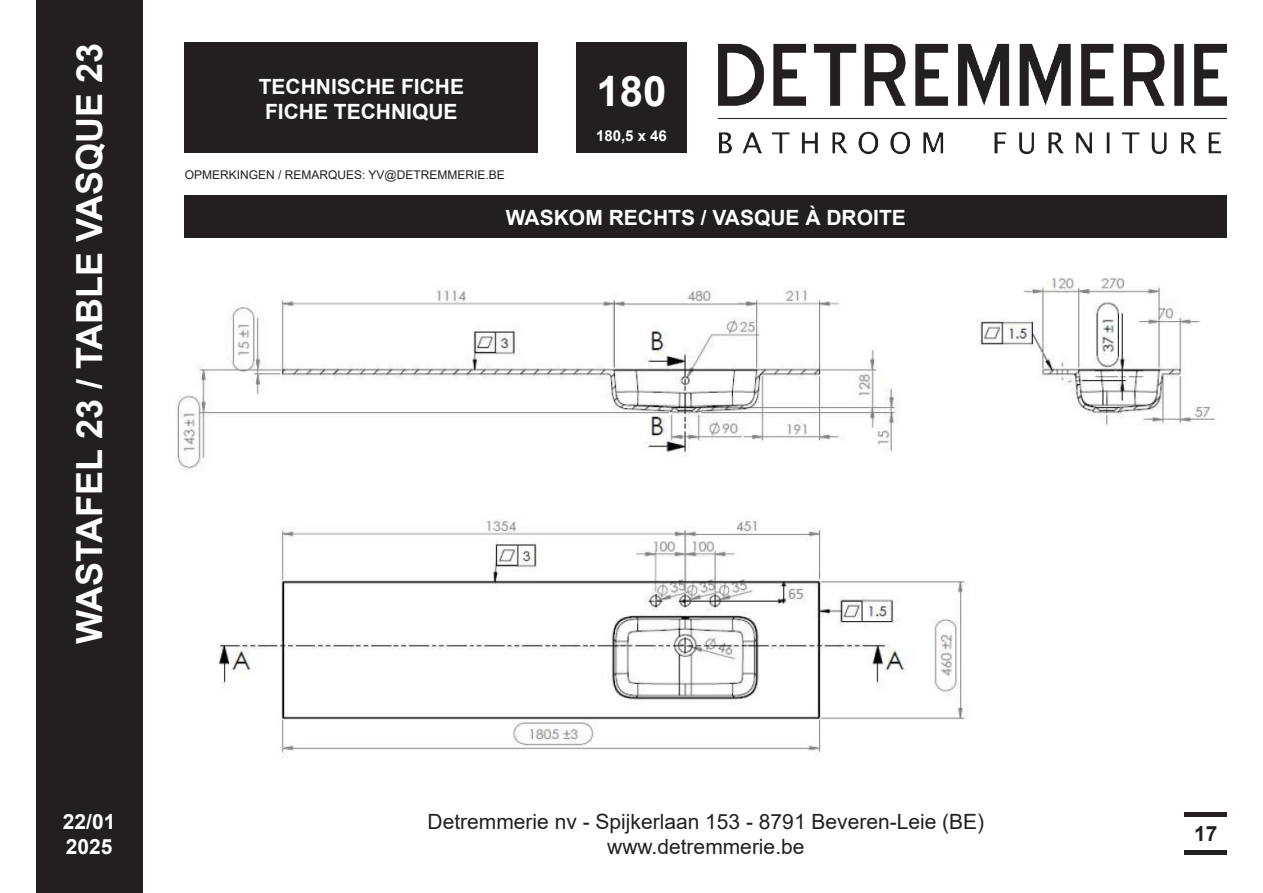
<style>
.page{position:relative;width:1263px;height:893px;background:#fff}
.page>*{position:absolute;margin:0;border:0;box-sizing:border-box;transform-origin:0 0}
.t1{font:700 42px "Arial";color:#fff}
.t2{font:700 36px "Arial";color:#fff}
.t3{font:21px/25.2px "Arial";color:#231f20;text-align:center}
.t4{font:700 21px/25.2px "Arial";color:#fff}
.t5{font:700 21px "Arial";color:#231f20}
.t6{font:700 15px "Arial";color:#fff}
.t7{font:12px "Arial";color:#231f20}
</style>
<div class="page">
<div style="left:36px;top:0;width:106px;height:893px;background:#231f20"></div>
<img style="left:717px;top:43px;width:510px;height:110px">
<div style="left:1184px;top:812px;width:43px;height:5px;background:#231f20"></div>
<div style="left:1184px;top:850px;width:43px;height:5px;background:#231f20"></div>
<div style="left:185px;top:43px;width:353px;height:110px;background:#231f20"></div>
<div style="left:185px;top:196px;width:1042px;height:42px;background:#231f20"></div>
<div style="left:576px;top:43px;width:111px;height:110px;background:#231f20"></div>
<img style="left:177px;top:278px;width:1039px;height:479px">
<h2 class="t2" style="left:64px;top:644px;width:603px;rotate:-90deg">WASTAFEL 23 / TABLE VASQUE 23</h2>
<p class="t4" style="left:259px;top:74px;width:207px;text-align:center">TECHNISCHE FICHE<br>FICHE TECHNIQUE</p>
<p class="t7" style="left:185px;top:166px;width:322px">OPMERKINGEN / REMARQUES: YV@DETREMMERIE.BE</p>
<p class="t1" style="left:596px;top:61px;width:72px">180</p>
<p class="t6" style="left:596px;top:125px;width:72px">180,5 x 46</p>
<p class="t4" style="left:506px;top:205px;width:401px">WASKOM RECHTS / VASQUE À DROITE</p>
<p class="t4" style="left:63px;top:809px;width:54px">22/01<br>2025</p>
<p class="t3" style="left:427px;top:808px;width:558px">Detremmerie nv - Spijkerlaan 153 - 8791 Beveren-Leie (BE) www.detremmerie.be</p>
<p class="t5" style="left:1194px;top:819px;width:25px">17</p>
</div>
